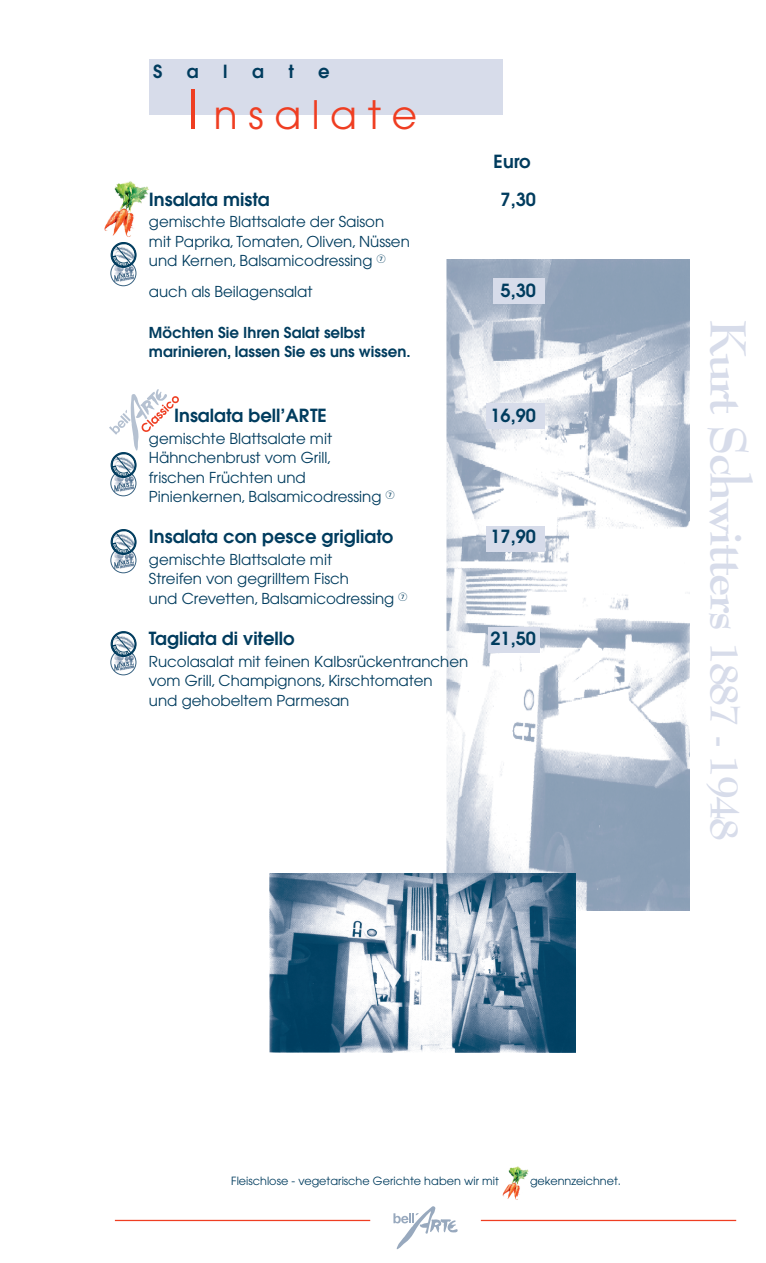
<style>
.page{position:relative;width:766px;height:1263px;background:#fff}
.page>*{position:absolute;margin:0;border:0;box-sizing:border-box;transform-origin:0 0}
.t1{font:700 49.5px "Bernhard Modern BT";letter-spacing:-.05em;color:#d7dcea}
.t2{font:39px "Avant Garde";letter-spacing:.275em;color:#ef3e22}
.t3{font:600 18px "Avant Garde";color:#003c5e}
.t4{font:15px/19.5px "Avant Garde";color:#003c5e}
.t5{font:600 15px/19.5px "Avant Garde";color:#003c5e}
.t6{font:11.25px "Avant Garde";color:#003c5e}
.s1{font-size:54px}
.s2{font-size:39px}
</style>
<div class="page">
<div style="left:149px;top:60px;width:353px;height:55px;background:#d7dcea"></div>
<svg style="left:393px;top:1206px;width:64px;height:43px"></svg>
<hr style="left:115px;top:1220px;width:255px;height:1px;background:#ef3e22">
<hr style="left:480px;top:1220px;width:256px;height:1px;background:#ef3e22">
<img style="left:446px;top:259px;width:243px;height:651px">
<img style="left:269px;top:874px;width:306px;height:178px">
<div style="left:486px;top:526px;width:58px;height:25px;background:#d7dcea"></div>
<div style="left:486px;top:403px;width:58px;height:25px;background:#d7dcea"></div>
<div style="left:488px;top:628px;width:51px;height:25px;background:#d7dcea"></div>
<div style="left:493px;top:278px;width:51px;height:25px;background:#d7dcea"></div>
<img style="left:502px;top:1166px;width:27px;height:34px">
<img style="left:496px;top:1177px;width:33px;height:11px">
<img style="left:104px;top:181px;width:45px;height:56px">
<img style="left:114px;top:267px;width:21px;height:16px">
<div style="left:111px;top:260px;width:25px;height:26px;border:1px solid #396281;border-radius:50%"></div>
<div style="left:111px;top:242px;width:25px;height:26px;border:1px solid #003c5e;border-radius:50%"></div>
<svg style="left:111px;top:243px;width:24px;height:24px"></svg>
<img style="left:114px;top:477px;width:21px;height:16px">
<div style="left:111px;top:470px;width:25px;height:26px;border:1px solid #396281;border-radius:50%"></div>
<div style="left:111px;top:452px;width:25px;height:26px;border:1px solid #003c5e;border-radius:50%"></div>
<svg style="left:109px;top:389px;width:70px;height:88px"></svg>
<img style="left:114px;top:554px;width:21px;height:16px">
<div style="left:111px;top:547px;width:25px;height:26px;border:1px solid #396281;border-radius:50%"></div>
<div style="left:111px;top:529px;width:25px;height:26px;border:1px solid #003c5e;border-radius:50%"></div>
<svg style="left:111px;top:530px;width:24px;height:24px"></svg>
<img style="left:114px;top:656px;width:21px;height:16px">
<div style="left:111px;top:649px;width:25px;height:26px;border:1px solid #396281;border-radius:50%"></div>
<div style="left:111px;top:631px;width:25px;height:26px;border:1px solid #003c5e;border-radius:50%"></div>
<svg style="left:111px;top:632px;width:24px;height:24px"></svg>
<p class="t3" style="left:153px;top:60px;width:11px">S</p>
<p class="t3" style="left:187px;top:60px;width:13px">a</p>
<p class="t3" style="left:223px;top:60px;width:6px">l</p>
<p class="t3" style="left:252px;top:60px;width:13px">a</p>
<p class="t3" style="left:288px;top:60px;width:7px">t</p>
<p class="t3" style="left:318px;top:60px;width:13px">e</p>
<h2 class="t2" style="left:187px;top:92px;width:231px"><span class="s1">I</span>nsalate</h2>
<p class="t3" style="left:493px;top:149px;width:39px">Euro</p>
<p class="t3" style="left:149px;top:187px;width:122px">Insalata mista</p>
<p class="t3" style="left:500px;top:187px;width:37px">7,30</p>
<p class="t4" style="left:149px;top:212px;width:262px">gemischte Blattsalate der Saison mit Paprika, Tomaten, Oliven, Nüssen und Kernen, Balsamicodressing <sup>7</sup></p>
<p class="t4" style="left:149px;top:281px;width:165px">auch als Beilagensalat</p>
<p class="t3" style="left:500px;top:278px;width:37px">5,30</p>
<p class="t5" style="left:149px;top:322px;width:263px">Möchten Sie Ihren Salat selbst marinieren, lassen Sie es uns wissen.</p>
<p class="t3" style="left:174px;top:404px;width:154px">Insalata bell’ARTE</p>
<p class="t3" style="left:490px;top:404px;width:47px">16,90</p>
<p class="t4" style="left:149px;top:428px;width:247px">gemischte Blattsalate mit<br>Hähnchenbrust vom Grill,<br>frischen Früchten und<br>Pinienkernen, Balsamicodressing <sup>7</sup></p>
<p class="t3" style="left:149px;top:525px;width:246px">Insalata con pesce grigliato</p>
<p class="t3" style="left:490px;top:525px;width:47px">17,90</p>
<p class="t4" style="left:149px;top:550px;width:260px">gemischte Blattsalate mit<br>Streifen von gegrilltem Fisch<br>und Crevetten, Balsamicodressing <sup>7</sup></p>
<p class="t3" style="left:149px;top:627px;width:147px">Tagliata di vitello</p>
<p class="t3" style="left:490px;top:627px;width:47px">21,50</p>
<p class="t4" style="left:149px;top:651px;width:321px">Rucolasalat mit feinen Kalbsrückentranchen vom Grill, Champignons, Kirschtomaten<br>und gehobeltem Parmesan</p>
<h1 class="t1" style="left:759px;top:319px;width:523px;rotate:90deg">Kurt Schwitters <span class="s2">1887 - 1948</span></h1>
<p class="t6" style="left:231px;top:1174px;width:269px">Fleischlose - vegetarische Gerichte haben wir mit</p>
<p class="t6" style="left:530px;top:1174px;width:92px">gekennzeichnet.</p>
</div>
